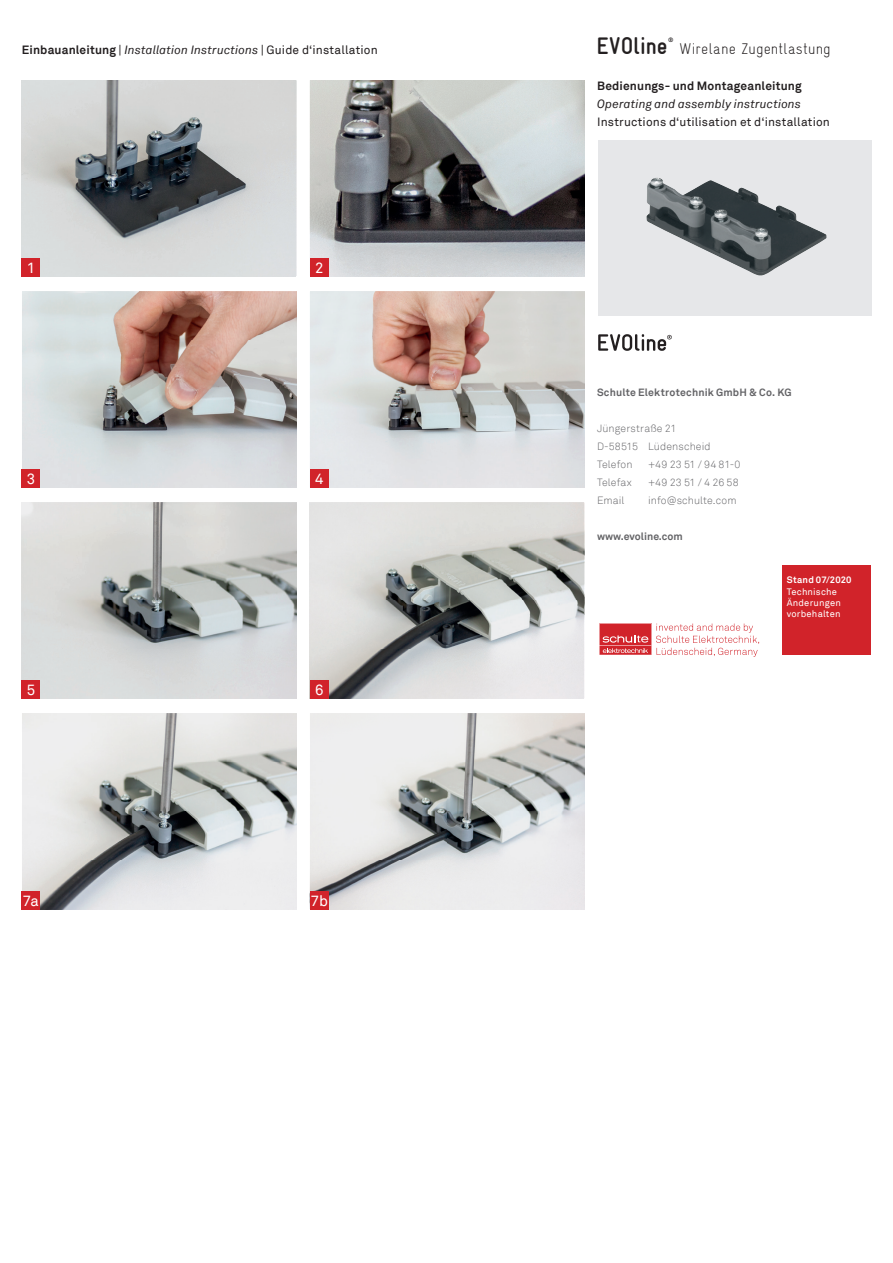
<style>
.page{position:relative;width:893px;height:1263px;background:#fff}
.page>*{position:absolute;margin:0;border:0;box-sizing:border-box;transform-origin:0 0}
.t1{font:700 condensed 24.15px "Gravur";color:#231f20}
.t2{font:300 condensed 15.45px "Gravur";letter-spacing:.01em;color:#231f20}
.t3{font:15px "Akkurat";color:#fff}
.t4{font:italic 12px "Akkurat";letter-spacing:.005em;color:#231f20}
.t5{font:12px "Akkurat";letter-spacing:.01em;color:#231f20}
.t6{font:700 12px "Akkurat";letter-spacing:.01em;color:#231f20}
.t7{font:300 10.5px/18px "Akkurat";letter-spacing:.015em;color:#636366}
.t8{font:700 10.5px "Akkurat";letter-spacing:.015em;color:#636366}
.t9{font:9.3px/11.2px "Akkurat";letter-spacing:.02em;color:#fff}
.t10{font:700 9.3px "Akkurat";letter-spacing:.02em;color:#fff}
.t11{font:700 condensed 6.3px "Gravur";color:#231f20}
.s1{font-weight:700;font-style:normal}
.s2{font-style:normal}
</style>
<div class="page">
<div style="left:598px;top:140px;width:274px;height:176px;background:#e6e7e9"></div>
<svg style="left:598px;top:334px;width:74px;height:17px"></svg>
<div style="left:782px;top:566px;width:89px;height:89px;background:#d1232a"></div>
<svg style="left:599px;top:623px;width:160px;height:34px"></svg>
<img style="left:646px;top:178px;width:180px;height:97px">
<img style="left:22px;top:292px;width:275px;height:196px">
<img style="left:310px;top:292px;width:275px;height:196px">
<img style="left:310px;top:713px;width:275px;height:196px">
<img style="left:310px;top:80px;width:275px;height:196px">
<img style="left:23px;top:713px;width:274px;height:196px">
<img style="left:310px;top:503px;width:274px;height:195px">
<img style="left:22px;top:503px;width:274px;height:195px">
<img style="left:22px;top:80px;width:273px;height:196px">
<div style="left:22px;top:470px;width:18px;height:18px;background:#d1232a"></div>
<div style="left:310px;top:470px;width:18px;height:18px;background:#d1232a"></div>
<div style="left:22px;top:680px;width:18px;height:18px;background:#d1232a"></div>
<div style="left:310px;top:680px;width:18px;height:18px;background:#d1232a"></div>
<div style="left:22px;top:891px;width:18px;height:18px;background:#d1232a"></div>
<div style="left:310px;top:891px;width:18px;height:18px;background:#d1232a"></div>
<div style="left:22px;top:258px;width:18px;height:18px;background:#d1232a"></div>
<div style="left:310px;top:258px;width:18px;height:18px;background:#d1232a"></div>
<p class="t4" style="left:22px;top:43px;width:357px"><span class="s1">Einbauanleitung</span> | Installation Instructions <span class="s2">| Guide d‘installation</span></p>
<h3 class="t3" style="left:27px;top:259px;width:10px">1</h3>
<h3 class="t3" style="left:315px;top:259px;width:10px">2</h3>
<h3 class="t3" style="left:27px;top:470px;width:10px">3</h3>
<h3 class="t3" style="left:315px;top:470px;width:10px">4</h3>
<h3 class="t3" style="left:27px;top:681px;width:10px">5</h3>
<h3 class="t3" style="left:315px;top:681px;width:10px">6</h3>
<h3 class="t3" style="left:23px;top:892px;width:18px">7a</h3>
<h3 class="t3" style="left:311px;top:892px;width:19px">7b</h3>
<h1 class="t1" style="left:596px;top:32px;width:73px">EVOline</h1>
<p class="t11" style="left:668px;top:37px;width:7px">®</p>
<h2 class="t2" style="left:680px;top:40px;width:153px">Wirelane Zugentlastung</h2>
<p class="t6" style="left:597px;top:78px;width:206px">Bedienungs- und Montageanleitung</p>
<p class="t4" style="left:597px;top:97px;width:205px">Operating and assembly instructions</p>
<p class="t5" style="left:597px;top:115px;width:234px">Instructions d‘utilisation et d‘installation</p>
<p class="t8" style="left:597px;top:386px;width:196px">Schulte Elektrotechnik GmbH &amp; Co. KG</p>
<p class="t7" style="left:597px;top:420px;width:115px">Jüngerstraße 21<br>D-58515 Lüdenscheid<br>Telefon</p>
<p class="t7" style="left:648px;top:456px;width:94px">+49 23 51 / 94 81-0</p>
<p class="t7" style="left:597px;top:474px;width:36px">Telefax</p>
<p class="t7" style="left:648px;top:474px;width:92px">+49 23 51 / 4 26 58</p>
<p class="t7" style="left:597px;top:492px;width:29px">Email</p>
<p class="t7" style="left:648px;top:492px;width:90px">info@schulte.com</p>
<p class="t8" style="left:597px;top:530px;width:87px">www.evoline.com</p>
<p class="t10" style="left:787px;top:574px;width:66px">Stand 07/2020</p>
<p class="t9" style="left:787px;top:586px;width:56px">Technische<br>Änderungen vorbehalten</p>
</div>
